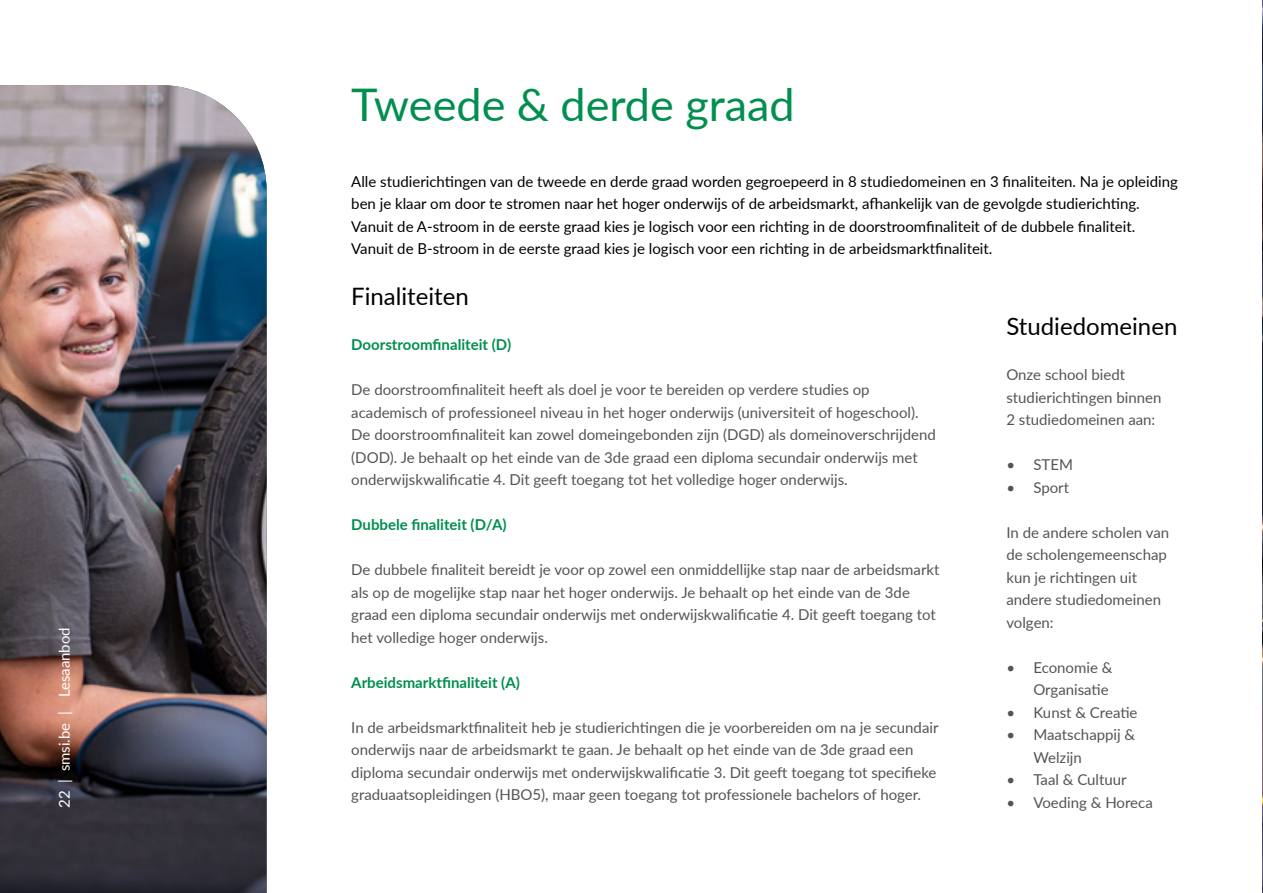
<style>
.page{position:relative;width:1263px;height:893px;background:#fff}
.page>*{position:absolute;margin:0;border:0;box-sizing:border-box;transform-origin:0 0}
.t1{font:45px "Lato";color:#008f4f}
.t2{font:24px "Lato";color:#000}
.t3{font:15px/22.5px "Lato";color:#535453}
.t4{font:15px/22.5px "Lato";color:#000}
.t5{font:700 15px "Lato";color:#008f4f}
.t6{font:15px "Lato";color:#fff}
</style>
<div class="page">
<img style="left:0;top:85px;width:267px;height:808px">
<img style="left:1262px;top:0;width:1px;height:893px">
<p class="t6" style="left:58px;top:808px;width:182px;rotate:-90deg">22 | smsi.be | Lesaanbod</p>
<h1 class="t1" style="left:351px;top:86px;width:445px">Tweede &amp; derde graad</h1>
<p class="t4" style="left:351px;top:169px;width:828px">Alle studierichtingen van de tweede en derde graad worden gegroepeerd in 8 studiedomeinen en 3 finaliteiten. Na je opleiding ben je klaar om door te stromen naar het hoger onderwijs of de arbeidsmarkt, afhankelijk van de gevolgde studierichting.<br>Vanuit de A-stroom in de eerste graad kies je logisch voor een richting in de doorstroomfinaliteit of de dubbele finaliteit.<br>Vanuit de B-stroom in de eerste graad kies je logisch voor een richting in de arbeidsmarktfinaliteit.</p>
<h2 class="t2" style="left:351px;top:287px;width:119px">Finaliteiten</h2>
<p class="t5" style="left:351px;top:334px;width:161px">Doorstroomfinaliteit (D)</p>
<p class="t3" style="left:351px;top:378px;width:586px">De doorstroomfinaliteit heeft als doel je voor te bereiden op verdere studies op academisch of professioneel niveau in het hoger onderwijs (universiteit of hogeschool).<br>De doorstroomfinaliteit kan zowel domeingebonden zijn (DGD) als domeinoverschrijdend (DOD). Je behaalt op het einde van de 3de graad een diploma secundair onderwijs met onderwijskwalificatie 4. Dit geeft toegang tot het volledige hoger onderwijs.</p>
<p class="t5" style="left:351px;top:514px;width:157px">Dubbele finaliteit (D/A)</p>
<p class="t3" style="left:351px;top:558px;width:590px">De dubbele finaliteit bereidt je voor op zowel een onmiddellijke stap naar de arbeidsmarkt als op de mogelijke stap naar het hoger onderwijs. Je behaalt op het einde van de 3de graad een diploma secundair onderwijs met onderwijskwalificatie 4. Dit geeft toegang tot het volledige hoger onderwijs.</p>
<p class="t5" style="left:351px;top:671px;width:170px">Arbeidsmarktfinaliteit (A)</p>
<p class="t3" style="left:351px;top:715px;width:589px">In de arbeidsmarktfinaliteit heb je studierichtingen die je voorbereiden om na je secundair onderwijs naar de arbeidsmarkt te gaan. Je behaalt op het einde van de 3de graad een diploma secundair onderwijs met onderwijskwalificatie 3. Dit geeft toegang tot specifieke graduaatsopleidingen (HBO5), maar geen toegang tot professionele bachelors of hoger.</p>
<h2 class="t2" style="left:1006px;top:310px;width:172px">Studiedomeinen</h2>
<p class="t3" style="left:1006px;top:365px;width:157px">Onze school biedt studierichtingen binnen<br>2 studiedomeinen aan:</p>
<p class="t3" style="left:1006px;top:455px;width:68px">• STEM</p>
<p class="t3" style="left:1006px;top:477px;width:64px">• Sport</p>
<p class="t3" style="left:1006px;top:522px;width:164px">In de andere scholen van de scholengemeenschap kun je richtingen uit andere studiedomeinen volgen:</p>
<p class="t3" style="left:1006px;top:657px;width:108px;text-align:right">• Economie &amp;<br>Organisatie</p>
<p class="t3" style="left:1006px;top:702px;width:133px">• Kunst &amp; Creatie</p>
<p class="t3" style="left:1033px;top:725px;width:103px;text-indent:-27px">• Maatschappij &amp;<br>Welzijn</p>
<p class="t3" style="left:1006px;top:770px;width:122px">• Taal &amp; Cultuur</p>
<p class="t3" style="left:1006px;top:792px;width:148px">• Voeding &amp; Horeca</p>
</div>
